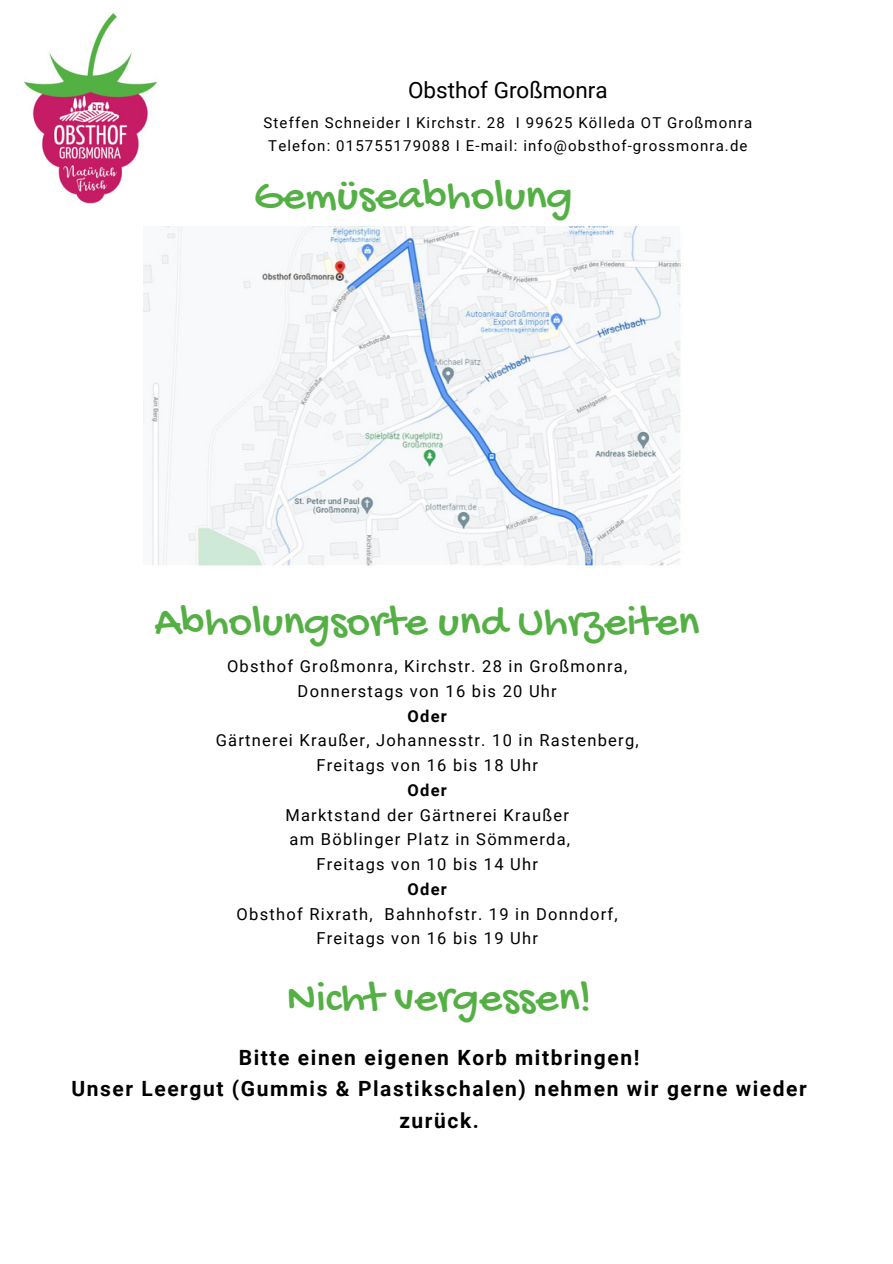
<style>
.page{position:relative;width:893px;height:1264px;background:#fff}
.page>*{position:absolute;margin:0;border:0;box-sizing:border-box;transform-origin:0 0}
.t1{font:45px "Gochi Hand";color:#54b044}
.t2{font:22.5px "Roboto";color:#000}
.t3{font:700 21px/31.5px "Roboto";letter-spacing:.075em;color:#000;text-align:center}
.t4{font:16.5px "Roboto";letter-spacing:.075em;color:#000}
.t5{font:700 16.5px "Roboto";letter-spacing:.075em;color:#000}
.t6{font:15px "Roboto";letter-spacing:.075em;color:#000}
</style>
<div class="page">
<img style="left:24px;top:12px;width:133px;height:192px">
<img style="left:144px;top:226px;width:537px;height:341px">
<p class="t2" style="left:408px;top:77px;width:201px">Obsthof Großmonra</p>
<p class="t6" style="left:263px;top:114px;width:490px">Steffen Schneider I Kirchstr. 28 I 99625 Kölleda OT Großmonra</p>
<p class="t6" style="left:268px;top:137px;width:480px">Telefon: 015755179088 I E-mail: info@obsthof-grossmonra.de</p>
<p class="t1" style="left:254px;top:172px;width:320px">Gemüseabholung</p>
<p class="t1" style="left:154px;top:598px;width:546px">Abholungsorte und Uhrzeiten</p>
<p class="t4" style="left:227px;top:656px;width:402px">Obsthof Großmonra, Kirchstr. 28 in Großmonra,</p>
<p class="t4" style="left:297px;top:681px;width:261px">Donnerstags von 16 bis 20 Uhr</p>
<p class="t5" style="left:407px;top:706px;width:41px">Oder</p>
<p class="t4" style="left:216px;top:731px;width:424px">Gärtnerei Kraußer, Johannesstr. 10 in Rastenberg,</p>
<p class="t4" style="left:316px;top:755px;width:223px">Freitags von 16 bis 18 Uhr</p>
<p class="t5" style="left:407px;top:780px;width:41px">Oder</p>
<p class="t4" style="left:285px;top:805px;width:285px">Marktstand der Gärtnerei Kraußer</p>
<p class="t4" style="left:289px;top:830px;width:282px">am Böblinger Platz in Sömmerda,</p>
<p class="t4" style="left:316px;top:854px;width:223px">Freitags von 10 bis 14 Uhr</p>
<p class="t5" style="left:407px;top:879px;width:41px">Oder</p>
<p class="t4" style="left:237px;top:904px;width:382px">Obsthof Rixrath, Bahnhofstr. 19 in Donndorf,</p>
<p class="t4" style="left:316px;top:929px;width:223px">Freitags von 16 bis 19 Uhr</p>
<p class="t1" style="left:287px;top:974px;width:306px">Nicht vergessen!</p>
<p class="t3" style="left:239px;top:1041px;width:402px">Bitte einen eigenen Korb mitbringen!</p>
<p class="t3" style="left:71px;top:1073px;width:737px">Unser Leergut (Gummis &amp; Plastikschalen) nehmen wir gerne wieder zurück.</p>
</div>
